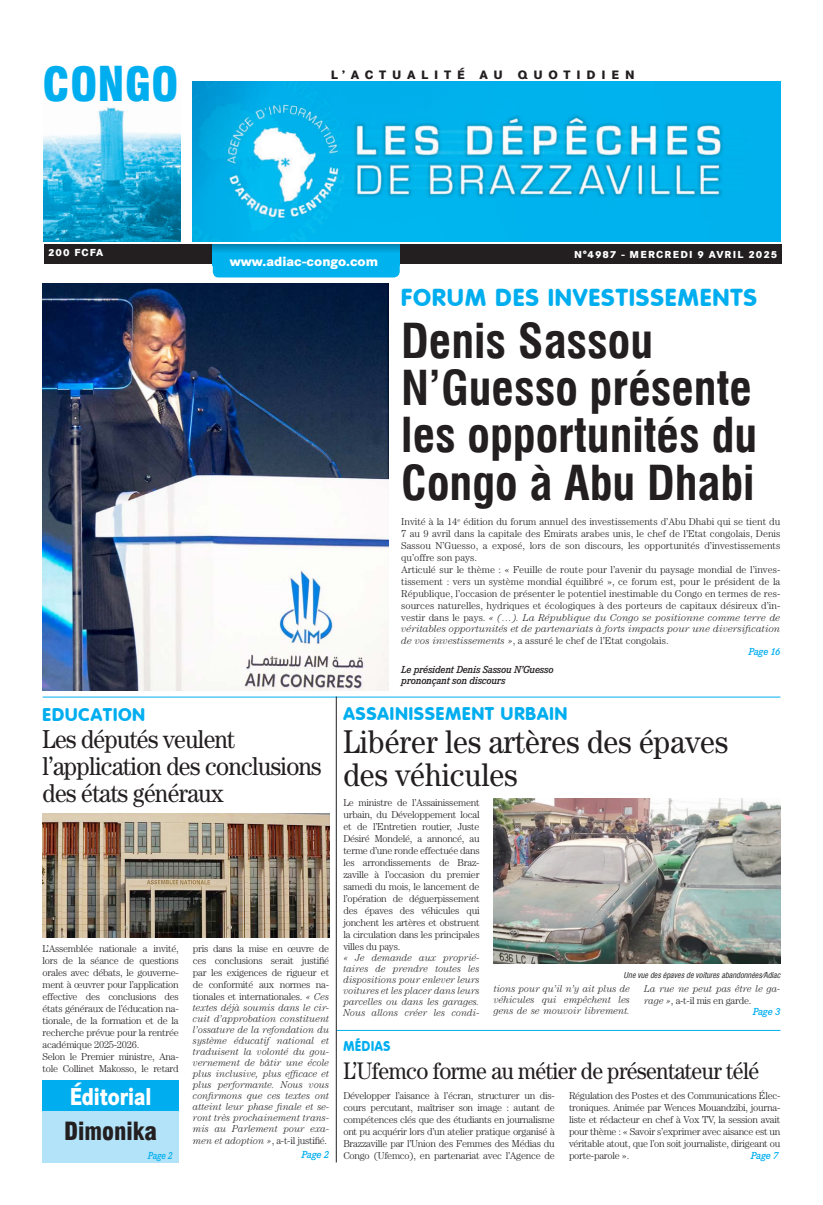
<style>
.page{position:relative;width:823px;height:1205px;background:#fff}
.page>*{position:absolute;margin:0;border:0;box-sizing:border-box;transform-origin:0 0}
.t1{font:700 47px/47px "Corporate Condensed";color:#231f20}
.t2{font:900 46px "Corporate Condensed";color:#00aeef}
.t3{font:33px/33px "Century";color:#231f20;scale:.9 1}
.t4{font:26px/27px "Century";letter-spacing:-.025em;color:#231f20;scale:.9 1}
.t5{font:24px "Century";letter-spacing:-.025em;color:#231f20;scale:.9 1}
.t6{font:800 24px "Corporate Rounded";letter-spacing:.06em;color:#00aeef}
.t7{font:800 24px "Corporate SBQ";color:#fff;scale:.8 1}
.t8{font:900 24px "Corporate Condensed";color:#231f20}
.t9{font:800 18px "Corporate Rounded";letter-spacing:.06em;color:#00aeef}
.t10{font:800 14px "Corporate Rounded";letter-spacing:.06em;color:#00aeef;scale:.9 1}
.t11{font:800 13px "Corporate SBQ";color:#fff}
.t12{font:800 12px "Corporate SBQ";letter-spacing:.485em;color:#231f20}
.t13{font:300 10px/12px "Century";color:#231f20;text-align:justify}
.t14{font:italic 300 10px/11px "Century";color:#231f20;text-align:justify;scale:.95 1}
.t15{font:300 10px/12px "Century";letter-spacing:-.025em;color:#231f20}
.t16{font:italic 300 10px/12px "Century";color:#231f20}
.t17{font:italic 500 10px/11px "Corporate EBQ";letter-spacing:-.025em;color:#231f20}
.t18{font:800 10px "Corporate SBQ";letter-spacing:.1em;color:#fff}
.t19{font:italic 500 10px "Corporate EBQ";letter-spacing:-.025em;color:#00aeef}
.t20{font:italic 500 10px "Corporate EBQ";letter-spacing:-.025em;color:#00aeef;scale:.9 1}
.t21{font:italic 8px "Corporate Condensed";color:#231f20}
.s1{font-style:italic}
.s2{font-style:normal}
</style>
<div class="page">
<div style="left:44px;top:245px;width:737px;height:19px;background:#231f20"></div>
<img style="left:44px;top:106px;width:136px;height:136px">
<div style="left:213px;top:265px;width:186px;height:12px;background:#00b3ef"></div>
<div style="left:213px;top:245px;width:186px;height:20px;background:linear-gradient(to bottom,#009acf,#00baf8)"></div>
<img style="left:193px;top:82px;width:587px;height:159px">
<div style="left:43px;top:1081px;width:136px;height:81px;background:#b3e3f9"></div>
<div style="left:43px;top:1080px;width:136px;height:31px;background:#00aeef"></div>
<hr style="left:43px;top:696px;width:737px;height:1px;background:#00aeef">
<img style="left:43px;top:283px;width:345px;height:407px">
<img style="left:493px;top:798px;width:287px;height:166px">
<hr style="left:336px;top:1030px;width:444px;height:1px;background:#00aeef">
<img style="left:43px;top:813px;width:286px;height:124px">
<hr style="left:335px;top:696px;width:1px;height:466px;background:#231f20">
<h2 class="t2" style="left:43px;top:56px;width:137px">CONGO</h2>
<p class="t12" style="left:330px;top:67px;width:305px">L’ACTUALITÉ AU QUOTIDIEN</p>
<p class="t18" style="left:48px;top:246px;width:57px">200 FCFA</p>
<h3 class="t11" style="left:230px;top:253px;width:150px">www.adiac-congo.com</h3>
<p class="t18" style="left:573px;top:248px;width:205px">N°4987 - MERCREDI 9 AVRIL 2025</p>
<h3 class="t6" style="left:401px;top:283px;width:357px">FORUM DES INVESTISSEMENTS</h3>
<h1 class="t1" style="left:401px;top:318px;width:357px">Denis Sassou<br>N’Guesso présente les opportunités du<br>Congo à Abu Dhabi</h1>
<p class="t13" style="left:401px;top:516px;width:380px;text-align:left">Invité à la 14<sup>e</sup> édition du forum annuel des investissements d’Abu Dhabi qui se tient du 7 au 9 avril dans la capitale des Emirats arabes unis, le chef de l’Etat congolais, Denis Sassou N’Guesso, a exposé, lors de son discours, les opportunités d’investissements qu’offre son pays.<br>Articulé sur le thème : « Feuille de route pour l’avenir du paysage mondial de l’inves&shy;tissement : vers un système mondial équilibré », ce forum est, pour le président de la République, l’occasion de présenter le potentiel inestimable du Congo en termes de res&shy;sources naturelles, hydriques et écologiques à des porteurs de capitaux désireux d’in&shy;vestir dans le pays. <span class="s1">« (…). La République du Congo se positionne comme terre de</span></p>
<p class="t16" style="left:401px;top:623px;width:380px">véritables opportunités et de partenariats à forts impacts pour une diversification de vos investissements »<span class="s2">, a assuré le chef de l’Etat congolais.</span></p>
<p class="t19" style="left:748px;top:646px;width:33px">Page 16</p>
<p class="t17" style="left:401px;top:664px;width:154px">Le président Denis Sassou N’Guesso prononçant son discours</p>
<h3 class="t9" style="left:43px;top:704px;width:104px">EDUCATION</h3>
<h3 class="t4" style="left:43px;top:725px;width:311px">Les députés veulent l’application des conclusions des états généraux</h3>
<p class="t15" style="left:43px;top:942px;width:138px">L’Assemblée nationale a invité, lors de la séance de questions orales avec débats, le gouverne&shy;ment à œuvrer pour l’application effective des conclusions des états généraux de l’éducation na&shy;tionale, de la formation et de la recherche prévue pour la rentrée académique 2025-2026.<br>Selon le Premier ministre, Ana&shy;tole Collinet Makosso, le retard</p>
<p class="t13" style="left:193px;top:942px;width:138px">pris dans la mise en œuvre de ces conclusions serait justifié par les exigences de rigueur et de conformité aux normes na&shy;tionales et internationales. <span class="s1">« Ces</span></p>
<p class="t14" style="left:193px;top:1002px;width:145px">textes déjà soumis dans le cir&shy;cuit d’approbation constituent l’ossature de la refondation du système éducatif national et traduisent la volonté du gou&shy;vernement de bâtir une école plus inclusive, plus efficace et plus performante. Nous vous confirmons que ces textes ont atteint leur phase finale et se&shy;ront très prochainement trans&shy;mis au Parlement pour exa-</p>
<p class="t15" style="left:193px;top:1134px;width:136px"><span class="s1">men et adoption »</span>, a-t-il justifié.</p>
<p class="t19" style="left:301px;top:1148px;width:29px">Page 2</p>
<h3 class="t7" style="left:70px;top:1081px;width:104px">Éditorial</h3>
<h3 class="t8" style="left:64px;top:1116px;width:94px">Dimonika</h3>
<p class="t20" style="left:148px;top:1150px;width:29px">Page 2</p>
<h3 class="t9" style="left:343px;top:703px;width:225px">ASSAINISSEMENT URBAIN</h3>
<h3 class="t3" style="left:343px;top:725px;width:429px">Libérer les artères des épaves des véhicules</h3>
<p class="t13" style="left:343px;top:796px;width:138px">Le ministre de l’Assainissement urbain, du Développement local et de l’Entretien routier, Juste Désiré Mondelé, a annoncé, au terme d’une ronde effectuée dans les arrondissements de Braz&shy;zaville à l’occasion du premier samedi du mois, le lancement de l’opération de déguerpissement des épaves des véhicules qui jonchent les artères et obstruent la circulation dans les principales villes du pays.</p>
<p class="t14" style="left:343px;top:952px;width:145px">« Je demande aux proprié&shy;taires de prendre toutes les dispositions pour enlever leurs voitures et les placer dans leurs parcelles ou dans les garages.<br>Nous allons créer les condi-</p>
<p class="t21" style="left:623px;top:970px;width:158px">Une vue des épaves de voitures abandonnées/Adiac</p>
<p class="t14" style="left:493px;top:983px;width:145px">tions pour qu’il n’y ait plus de véhicules qui empêchent les gens de se mouvoir librement.</p>
<p class="t14" style="left:643px;top:982px;width:145px;line-height:12px">La rue ne peut pas être le ga&shy;rage »<span class="s2">, a-t-il mis en garde.</span></p>
<p class="t19" style="left:752px;top:1005px;width:29px">Page 3</p>
<h3 class="t10" style="left:343px;top:1037px;width:54px">MÉDIAS</h3>
<h3 class="t5" style="left:343px;top:1057px;width:463px">L’Ufemco forme au métier de présentateur télé</h3>
<p class="t13" style="left:343px;top:1089px;width:213px">Développer l’aisance à l’écran, structurer un dis&shy;cours percutant, maîtriser son image : autant de compétences clés que des étudiants en journalisme ont pu acquérir lors d’un atelier pratique organisé à Brazzaville par l’Union des Femmes des Médias du Congo (Ufemco), en partenariat avec l’Agence de</p>
<p class="t13" style="left:568px;top:1089px;width:213px">Régulation des Postes et des Communications Élec&shy;troniques. Animée par Wences Mouandzibi, journa&shy;liste et rédacteur en chef à Vox TV, la session avait pour thème : « Savoir s’exprimer avec aisance est un véritable atout, que l’on soit journaliste, dirigeant ou porte-parole ».</p>
<p class="t19" style="left:750px;top:1149px;width:29px">Page 7</p>
</div>
